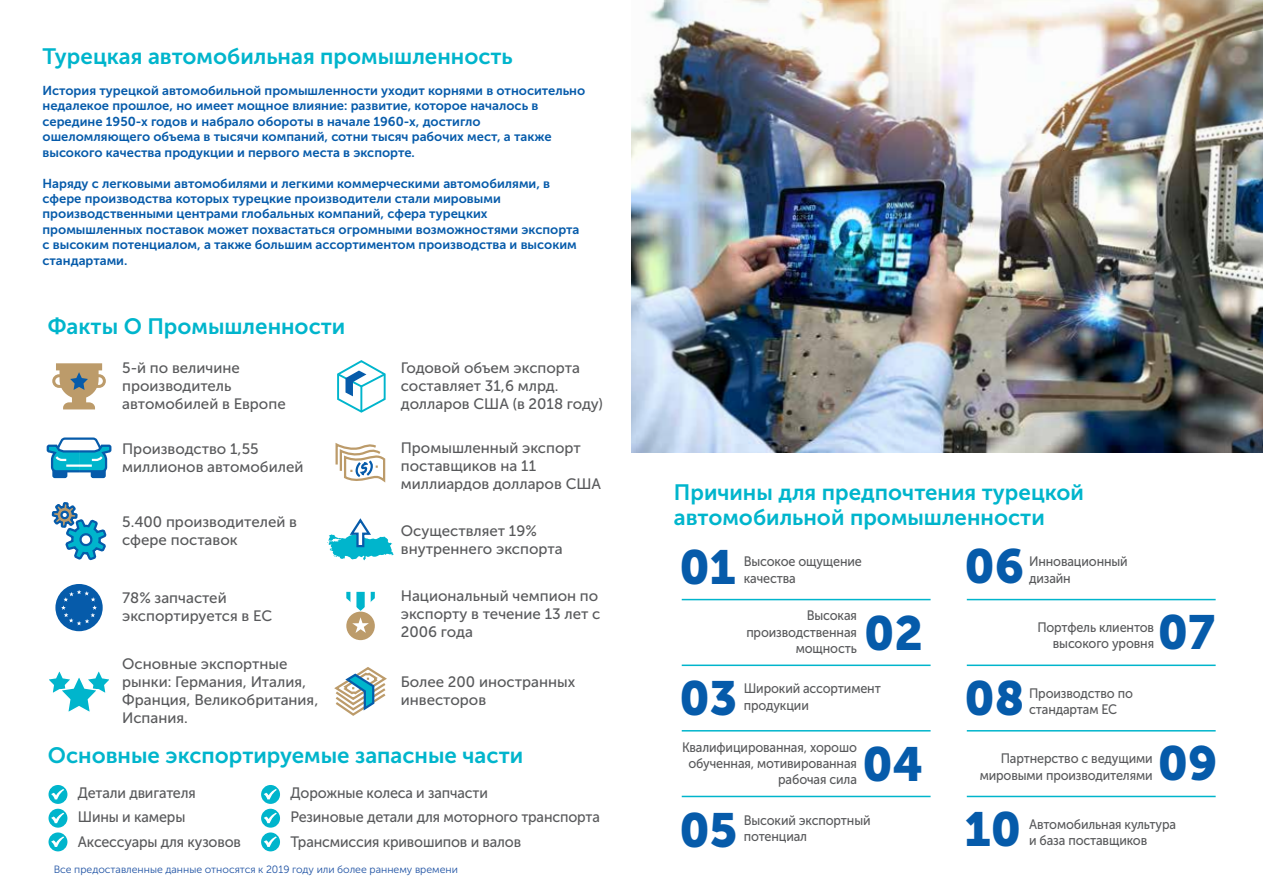
<style>
.page{position:relative;width:1263px;height:893px;background:#fff}
.page>*{position:absolute;margin:0;border:0;box-sizing:border-box;transform-origin:0 0}
.t1{font:47.7px "Museo Sans Cyrl 900";color:#065baa}
.t2{font:22.2px/24.8px "Museo Sans Cyrl 700";color:#00b5cc}
.t3{font:15px/18px "Museo Sans Cyrl 500";color:#58595b}
.t4{font:15px/24px "Museo Sans Cyrl 500";color:#58595b;scale:.95 1}
.t5{font:13.65px/16.4px "Museo Sans Cyrl 500";letter-spacing:-.01em;color:#58595b;scale:.92 1}
.t6{font:12.9px/15.5px "Museo Sans Cyrl 700";color:#065baa}
.t7{font:10.5px "Museo Sans Cyrl 300";color:#1d51a3}
</style>
<div class="page">
<img style="left:631px;top:0;width:632px;height:452px">
<svg style="left:327px;top:518px;width:67px;height:42px"></svg>
<hr style="left:967px;top:599px;width:248px;height:1px;background:#00b5cc">
<hr style="left:967px;top:665px;width:248px;height:1px;background:#00b5cc">
<hr style="left:967px;top:730px;width:248px;height:1px;background:#00b5cc">
<hr style="left:967px;top:796px;width:248px;height:1px;background:#00b5cc">
<hr style="left:682px;top:599px;width:248px;height:1px;background:#00b5cc">
<hr style="left:682px;top:665px;width:248px;height:1px;background:#00b5cc">
<hr style="left:682px;top:730px;width:248px;height:1px;background:#00b5cc">
<hr style="left:682px;top:796px;width:248px;height:1px;background:#00b5cc">
<svg style="left:346px;top:592px;width:29px;height:19px"></svg>
<div style="left:346px;top:612px;width:29px;height:28px;background:#bc9b6a;border-radius:50%"></div>
<div style="left:350px;top:588px;width:6px;height:21px;background:#fff"></div>
<div style="left:365px;top:588px;width:6px;height:21px;background:#fff"></div>
<svg style="left:352px;top:617px;width:17px;height:16px"></svg>
<svg style="left:334px;top:667px;width:53px;height:49px"></svg>
<svg style="left:335px;top:443px;width:51px;height:40px"></svg>
<div style="left:49px;top:785px;width:18px;height:19px;background:#00b5cc;border-radius:50%"></div>
<svg style="left:51px;top:789px;width:13px;height:10px"></svg>
<div style="left:49px;top:809px;width:18px;height:19px;background:#00b5cc;border-radius:50%"></div>
<svg style="left:51px;top:813px;width:13px;height:10px"></svg>
<div style="left:49px;top:832px;width:18px;height:19px;background:#00b5cc;border-radius:50%"></div>
<svg style="left:51px;top:836px;width:13px;height:11px"></svg>
<svg style="left:261px;top:785px;width:19px;height:19px"></svg>
<svg style="left:264px;top:789px;width:13px;height:10px"></svg>
<svg style="left:261px;top:809px;width:19px;height:19px"></svg>
<svg style="left:264px;top:813px;width:13px;height:10px"></svg>
<svg style="left:261px;top:832px;width:19px;height:19px"></svg>
<svg style="left:264px;top:836px;width:13px;height:11px"></svg>
<svg style="left:337px;top:360px;width:49px;height:53px"></svg>
<svg style="left:52px;top:363px;width:54px;height:46px"></svg>
<svg style="left:46px;top:437px;width:66px;height:42px"></svg>
<hr style="left:66px;top:464px;width:26px;height:3px;background:#fff">
<svg style="left:51px;top:502px;width:56px;height:59px"></svg>
<div style="left:57px;top:585px;width:45px;height:45px;background:#065baa;border-radius:50%"></div>
<div style="left:55px;top:584px;width:48px;height:47px;border:2px solid #065baa;border-radius:50%"></div>
<svg style="left:61px;top:590px;width:36px;height:35px"></svg>
<svg style="left:49px;top:671px;width:60px;height:41px"></svg>
<h2 class="t2" style="left:43px;top:44px;width:472px">Турецкая автомобильная промышленность</h2>
<p class="t6" style="left:43px;top:82px;width:544px">История турецкой автомобильной промышленности уходит корнями в относительно недалекое прошлое, но имеет мощное влияние: развитие, которое началось в середине 1950-х годов и набрало обороты в начале 1960-х, достигло ошеломляющего объема в тысячи компаний, сотни тысяч рабочих мест, а также высокого качества продукции и первого места в экспорте.</p>
<p class="t6" style="left:43px;top:175px;width:538px">Наряду с легковыми автомобилями и легкими коммерческими автомобилями, в сфере производства которых турецкие производители стали мировыми производственными центрами глобальных компаний, сфера турецких промышленных поставок может похвастаться огромными возможностями экспорта с высоким потенциалом, а также большим ассортиментом производства и высоким стандартами.</p>
<h2 class="t2" style="left:48px;top:314px;width:299px">Факты О Промышленности</h2>
<p class="t3" style="left:122px;top:359px;width:165px">5-й по величине производитель автомобилей в Европе</p>
<p class="t3" style="left:122px;top:439px;width:183px">Производство 1,55 миллионов автомобилей</p>
<p class="t3" style="left:122px;top:513px;width:176px">5.400 производителей в сфере поставок</p>
<p class="t3" style="left:122px;top:589px;width:151px">78% запчастей экспортируется в ЕС</p>
<p class="t3" style="left:122px;top:655px;width:198px">Основные экспортные рынки: Германия, Италия,<br>Франция, Великобритания,<br>Испания.</p>
<p class="t3" style="left:401px;top:359px;width:204px">Годовой объем экспорта составляет 31,6 млрд. долларов США (в 2018 году)</p>
<p class="t3" style="left:401px;top:439px;width:202px">Промышленный экспорт поставщиков на 11 миллиардов долларов США</p>
<p class="t3" style="left:401px;top:522px;width:163px">Осуществляет 19% внутреннего экспорта</p>
<p class="t3" style="left:401px;top:587px;width:201px">Национальный чемпион по экспорту в течение 13 лет с<br>2006 года</p>
<p class="t3" style="left:401px;top:673px;width:176px">Более 200 иностранных инвесторов</p>
<h2 class="t2" style="left:48px;top:743px;width:477px">Основные экспортируемые запасные части</h2>
<p class="t4" style="left:78px;top:781px;width:173px">Детали двигателя<br>Шины и камеры<br>Аксессуары для кузовов</p>
<p class="t4" style="left:290px;top:781px;width:327px">Дорожные колеса и запчасти<br>Резиновые детали для моторного транспорта<br>Трансмиссия кривошипов и валов</p>
<p class="t7" style="left:54px;top:863px;width:406px">Все предоставленные данные относятся к 2019 году или более раннему времени</p>
<h2 class="t2" style="left:674px;top:480px;width:411px">Причины для предпочтения турецкой автомобильной промышленности</h2>
<h1 class="t1" style="left:964px;top:540px;width:61px">06</h1>
<h1 class="t1" style="left:679px;top:540px;width:58px">01</h1>
<p class="t5" style="left:1029px;top:554px;width:109px">Инновационный дизайн</p>
<p class="t5" style="left:1037px;top:619px;width:128px;text-align:right">Портфель клиентов высокого уровня</p>
<p class="t5" style="left:1029px;top:685px;width:114px">Производство по стандартам ЕС</p>
<p class="t5" style="left:979px;top:750px;width:189px;text-align:right">Партнерство с ведущими мировыми производителями</p>
<p class="t5" style="left:1029px;top:816px;width:161px">Автомобильная культура и база поставщиков</p>
<p class="t5" style="left:744px;top:554px;width:130px">Высокое ощущение качества</p>
<p class="t5" style="left:746px;top:607px;width:122px;text-align:right">Высокая производственная мощность</p>
<p class="t5" style="left:744px;top:680px;width:150px">Широкий ассортимент продукции</p>
<p class="t5" style="left:682px;top:739px;width:192px;text-align:right">Квалифицированная, хорошо обученная, мотивированная рабочая сила</p>
<p class="t5" style="left:744px;top:812px;width:139px">Высокий экспортный потенциал</p>
<h1 class="t1" style="left:1158px;top:605px;width:59px">07</h1>
<h1 class="t1" style="left:864px;top:606px;width:60px">02</h1>
<h1 class="t1" style="left:964px;top:671px;width:61px">08</h1>
<h1 class="t1" style="left:679px;top:671px;width:60px">03</h1>
<h1 class="t1" style="left:1158px;top:737px;width:61px">09</h1>
<h1 class="t1" style="left:862px;top:737px;width:62px">04</h1>
<h1 class="t1" style="left:964px;top:803px;width:58px">10</h1>
<h1 class="t1" style="left:679px;top:803px;width:60px">05</h1>
</div>
